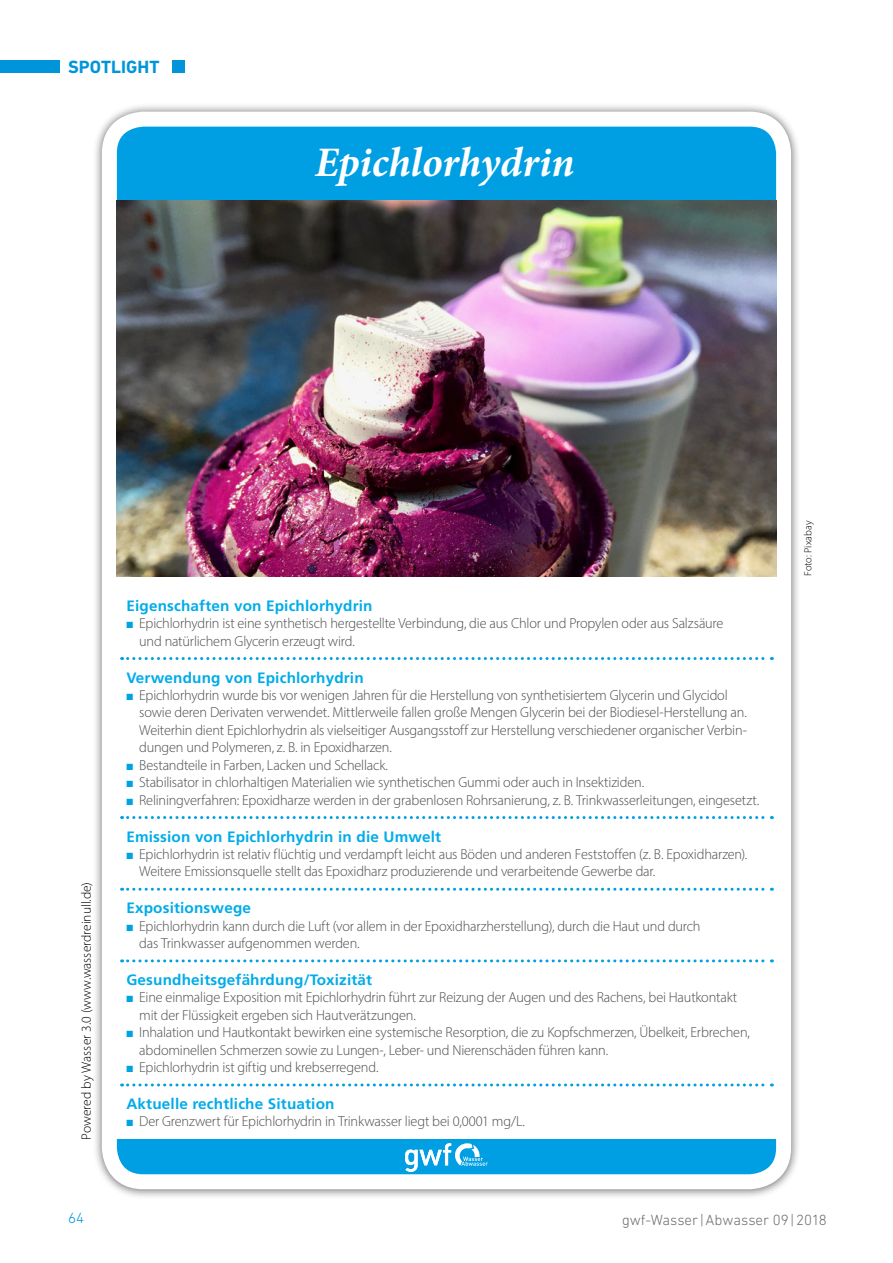
<style>
.page{position:relative;width:893px;height:1263px;background:#fff}
.page>*{position:absolute;margin:0;border:0;box-sizing:border-box;transform-origin:0 0}
.Headline_Spotlight{font:italic 700 42px "Minion Pro";letter-spacing:-.005em;color:#fff}
.t1{font:700 18px "DIN Next LT Pro";letter-spacing:.005em;color:#0095db}
.t2{font:700 15px "Frutiger LT Pro";letter-spacing:.01em;color:#00ace9}
.t3{font:300 15px "DIN Next LT Pro";color:#706f6f}
.t4{font:300 15px "DIN Next LT Pro";color:#0095db}
.t5{font:300 14.55px/17.4px "Myriad Pro";letter-spacing:-.015em;color:#4a4a49}
.WA_Fließtext{font:300 13.5px "Myriad Pro";color:#000}
.WA_Quellenangabe{font:300 10.5px "Myriad Pro";letter-spacing:.005em;color:#000}
.s1{color:#00a3e2}
</style>
<div class="page">
<div style="left:0;top:60px;width:60px;height:13px;background:#0095db"></div>
<div style="left:172px;top:60px;width:13px;height:13px;background:#0095db"></div>
<div style="left:92px;top:102px;width:709px;height:1097px;background:#000;opacity:.6"></div>
<div style="left:109px;top:119px;width:675px;height:1063px;background:#009fe3;border-radius:34px"></div>
<div style="left:102px;top:112px;width:689px;height:1077px;border:15px solid #fff;border-radius:34px"></div>
<div style="left:113px;top:232px;width:666px;height:907px;background:#fff"></div>
<svg style="left:405px;top:1143px;width:83px;height:29px"></svg>
<svg style="left:122px;top:657px;width:650px;height:3px"></svg>
<svg style="left:122px;top:816px;width:650px;height:3px"></svg>
<svg style="left:122px;top:888px;width:650px;height:3px"></svg>
<svg style="left:122px;top:959px;width:650px;height:3px"></svg>
<svg style="left:122px;top:1083px;width:650px;height:3px"></svg>
<img style="left:117px;top:201px;width:659px;height:375px">
<p class="t1" style="left:68px;top:56px;width:93px">SPOTLIGHT</p>
<p class="Headline_Spotlight" style="left:315px;top:132px;width:261px">Epichlorhydrin</p>
<p class="WA_Fließtext" style="left:78px;top:1140px;width:259px;rotate:-90deg">Powered by Wasser 3.0 (www.wasserdreinull.de)</p>
<p class="t2" style="left:126px;top:597px;width:248px">Eigenschaften von Epichlorhydrin</p>
<p class="t5" style="left:139px;top:615px;width:586px;text-indent:-13px"><span class="s1">■</span> Epichlorhydrin ist eine synthetisch hergestellte Verbindung, die aus Chlor und Propylen oder aus Salzsäure und natürlichem Glycerin erzeugt wird.</p>
<p class="t2" style="left:126px;top:668px;width:239px">Verwendung von Epichlorhydrin</p>
<p class="t5" style="left:139px;top:686px;width:609px;text-indent:-13px"><span class="s1">■</span> Epichlorhydrin wurde bis vor wenigen Jahren für die Herstellung von synthetisiertem Glycerin und Glycidol sowie deren Derivaten verwendet. Mittlerweile fallen große Mengen Glycerin bei der Biodiesel-Herstellung an.<br>Weiterhin dient Epichlorhydrin als vielseitiger Ausgangsstoff zur Herstellung verschiedener organischer Verbin&shy;dungen und Polymeren, z. B. in Epoxidharzen.</p>
<p class="t5" style="left:126px;top:756px;width:263px"><span class="s1">■</span> Bestandteile in Farben, Lacken und Schellack.</p>
<p class="t5" style="left:126px;top:774px;width:519px"><span class="s1">■</span> Stabilisator in chlorhaltigen Materialien wie synthetischen Gummi oder auch in Insektiziden.</p>
<p class="t5" style="left:126px;top:791px;width:634px"><span class="s1">■</span> Reliningverfahren: Epoxidharze werden in der grabenlosen Rohrsanierung, z. B. Trinkwasserleitungen, eingesetzt.</p>
<p class="t2" style="left:126px;top:827px;width:316px">Emission von Epichlorhydrin in die Umwelt</p>
<p class="t5" style="left:139px;top:845px;width:610px;text-indent:-13px"><span class="s1">■</span> Epichlorhydrin ist relativ flüchtig und verdampft leicht aus Böden und anderen Feststoffen (z. B. Epoxidharzen).<br>Weitere Emissionsquelle stellt das Epoxidharz produzierende und verarbeitende Gewerbe dar.</p>
<p class="t2" style="left:126px;top:899px;width:126px">Expositionswege</p>
<p class="t5" style="left:139px;top:917px;width:563px;text-indent:-13px"><span class="s1">■</span> Epichlorhydrin kann durch die Luft (vor allem in der Epoxidharzherstellung), durch die Haut und durch das Trinkwasser aufgenommen werden.</p>
<p class="t2" style="left:126px;top:971px;width:247px">Gesundheitsgefährdung/Toxizität</p>
<p class="t5" style="left:139px;top:989px;width:600px;text-indent:-13px"><span class="s1">■</span> Eine einmalige Exposition mit Epichlorhydrin führt zur Reizung der Augen und des Rachens, bei Hautkontakt mit der Flüssigkeit ergeben sich Hautverätzungen.</p>
<p class="t5" style="left:139px;top:1024px;width:612px;text-indent:-13px"><span class="s1">■</span> Inhalation und Hautkontakt bewirken eine systemische Resorption, die zu Kopfschmerzen, Übelkeit, Erbrechen, abdominellen Schmerzen sowie zu Lungen-, Leber- und Nierenschäden führen kann.</p>
<p class="t5" style="left:126px;top:1058px;width:254px"><span class="s1">■</span> Epichlorhydrin ist giftig und krebserregend.</p>
<p class="t2" style="left:126px;top:1095px;width:210px">Aktuelle rechtliche Situation</p>
<p class="t5" style="left:126px;top:1113px;width:400px"><span class="s1">■</span> Der Grenzwert für Epichlorhydrin in Trinkwasser liegt bei 0,0001 mg/L.</p>
<p class="WA_Quellenangabe" style="left:802px;top:576px;width:57px;rotate:-90deg">Foto: Pixabay</p>
<p class="t4" style="left:68px;top:1209px;width:18px">64</p>
<p class="t3" style="left:622px;top:1211px;width:206px">gwf-Wasser|Abwasser 09|2018</p>
</div>
